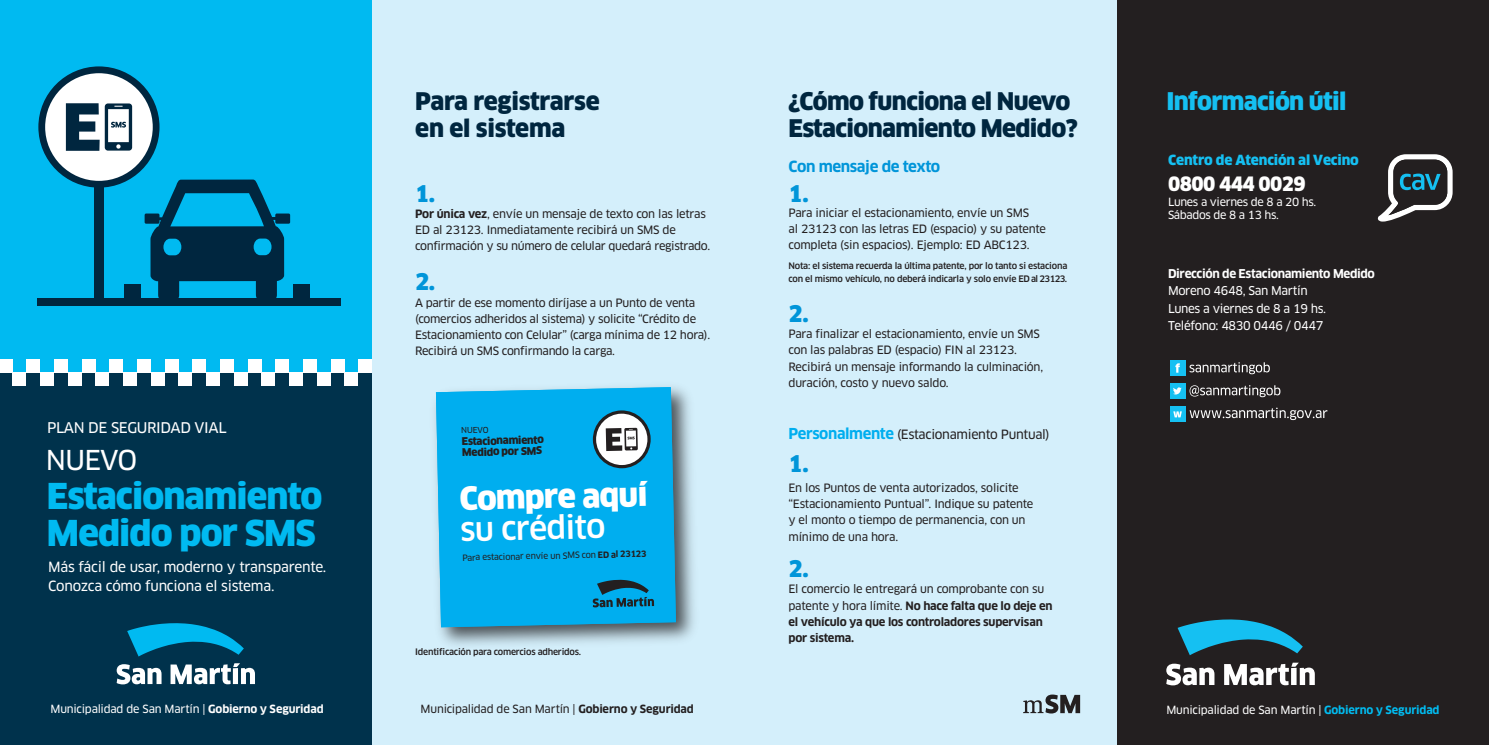
<style>
.page{position:relative;width:1489px;height:745px;background:#fff}
.page>*{position:absolute;margin:0;border:0;box-sizing:border-box;transform-origin:0 0}
.t1{font:900 34.75px/36.8px "Clan";letter-spacing:-.025em;color:#00baf1}
.t2{font:900 31.12px "Clan";color:#fff}
.t3{font:500 31.12px "Clan";color:#fff}
.t4{font:26.75px "Clan News";letter-spacing:-.03em;color:#fff}
.t5{font:900 23.75px/27px "Clan";letter-spacing:-.025em;color:#00263f}
.t6{font:900 23.75px "Clan";letter-spacing:-.03em;color:#15c0f2}
.t7{font:900 22.5px "Clan";color:#0095d9}
.t8{font:900 19.25px "Clan";letter-spacing:-.03em;color:#fff}
.t9{font:700 15px "Clan";letter-spacing:-.025em;color:#0095d9}
.t10{font:14.38px "Clan News";letter-spacing:-.025em;color:#fff}
.t11{font:13.75px/18.8px "Clan News";letter-spacing:-.015em;color:#fff}
.t12{font:900 13.62px "Clan";letter-spacing:-.01em;color:#15c0f2}
.t13{font:12.5px "Clan News";letter-spacing:-.025em;color:#231f20}
.t14{font:11.88px/17.1px "Clan News";letter-spacing:-.03em;color:#fff}
.t15{font:700 11.88px "Clan";letter-spacing:-.03em;color:#fff}
.t16{font:11.25px/16.2px "Clan News";letter-spacing:-.02em;color:#231f20}
.t17{font:700 11.25px/16.2px "Clan";letter-spacing:-.02em;color:#231f20}
.t18{font:11px/12.9px "Clan News";letter-spacing:-.03em;color:#fff}
.t19{font:11px "Clan News";letter-spacing:-.025em;color:#231f20}
.t20{font:900 10.38px/10.9px "Clan";color:#231f20}
.t21{font:500 8.75px/12.5px "Clan";letter-spacing:-.025em;color:#231f20}
.t22{font:8.5px "Clan News";color:#231f20}
.t23{font:8px "Clan News";color:#231f20}
.s1{font-family:"Clan";font-weight:700}
.s2{font-family:"Clan";font-weight:700;font-size:14.75px;color:#00aeef}
.s3{font-family:"Clan News";font-weight:400}
.s4{font-family:"Clan";font-weight:700;color:#01bdf2}
</style>
<div class="page">
<div style="left:0;top:372px;width:372px;height:372px;background:#00324c"></div>
<div style="left:0;top:0;width:372px;height:372px;background:#00baf1"></div>
<div style="left:330px;top:358px;width:14px;height:14px;background:#fff"></div>
<div style="left:358px;top:358px;width:14px;height:14px;background:#fff"></div>
<div style="left:275px;top:358px;width:14px;height:14px;background:#fff"></div>
<div style="left:303px;top:358px;width:14px;height:14px;background:#fff"></div>
<div style="left:220px;top:358px;width:14px;height:14px;background:#fff"></div>
<div style="left:248px;top:358px;width:13px;height:14px;background:#fff"></div>
<div style="left:192px;top:358px;width:14px;height:14px;background:#fff"></div>
<div style="left:137px;top:358px;width:14px;height:14px;background:#fff"></div>
<div style="left:165px;top:358px;width:13px;height:14px;background:#fff"></div>
<div style="left:109px;top:358px;width:14px;height:14px;background:#fff"></div>
<div style="left:54px;top:358px;width:14px;height:14px;background:#fff"></div>
<div style="left:82px;top:358px;width:13px;height:14px;background:#fff"></div>
<div style="left:26px;top:358px;width:14px;height:14px;background:#fff"></div>
<div style="left:0;top:358px;width:13px;height:14px;background:#fff"></div>
<div style="left:344px;top:372px;width:14px;height:14px;background:#fff"></div>
<div style="left:289px;top:372px;width:14px;height:14px;background:#fff"></div>
<div style="left:317px;top:372px;width:13px;height:14px;background:#fff"></div>
<div style="left:234px;top:372px;width:14px;height:14px;background:#fff"></div>
<div style="left:261px;top:372px;width:14px;height:14px;background:#fff"></div>
<div style="left:206px;top:372px;width:14px;height:14px;background:#fff"></div>
<div style="left:151px;top:372px;width:14px;height:14px;background:#fff"></div>
<div style="left:178px;top:372px;width:14px;height:14px;background:#fff"></div>
<div style="left:123px;top:372px;width:14px;height:14px;background:#fff"></div>
<div style="left:68px;top:372px;width:14px;height:14px;background:#fff"></div>
<div style="left:95px;top:372px;width:14px;height:14px;background:#fff"></div>
<div style="left:40px;top:372px;width:14px;height:14px;background:#fff"></div>
<div style="left:13px;top:372px;width:13px;height:14px;background:#fff"></div>
<svg style="left:127px;top:623px;width:117px;height:33px"></svg>
<svg style="left:117px;top:664px;width:44px;height:20px"></svg>
<svg style="left:170px;top:663px;width:85px;height:20px"></svg>
<div style="left:37px;top:298px;width:303px;height:8px;background:#00263f"></div>
<div style="left:293px;top:284px;width:17px;height:18px;background:#00263f"></div>
<svg style="left:38px;top:66px;width:252px;height:232px"></svg>
<div style="left:372px;top:0;width:745px;height:744px;background:#d4effb"></div>
<svg style="left:1023px;top:694px;width:57px;height:19px"></svg>
<img style="left:435px;top:388px;width:259px;height:257px">
<div style="left:1117px;top:0;width:371px;height:744px;background:#231f20"></div>
<svg style="left:1177px;top:619px;width:125px;height:36px"></svg>
<svg style="left:1166px;top:663px;width:48px;height:22px"></svg>
<svg style="left:1224px;top:662px;width:90px;height:22px"></svg>
<svg style="left:1377px;top:154px;width:75px;height:67px"></svg>
<div style="left:1169px;top:360px;width:16px;height:16px;background:#15c0f2"></div>
<div style="left:1169px;top:382px;width:16px;height:16px;background:#15c0f2"></div>
<div style="left:1169px;top:405px;width:16px;height:16px;background:#15c0f2"></div>
<svg style="left:1173px;top:387px;width:8px;height:7px"></svg>
<svg style="left:1189px;top:385px;width:91px;height:12px"></svg>
<svg style="left:1189px;top:362px;width:80px;height:12px"></svg>
<svg style="left:1175px;top:363px;width:4px;height:9px"></svg>
<svg style="left:1173px;top:411px;width:8px;height:6px"></svg>
<svg style="left:1189px;top:407px;width:138px;height:13px"></svg>
<div style="left:436px;top:387px;width:240px;height:240px;background:#00aeef"></div>
<svg style="left:592px;top:579px;width:62px;height:28px;background:#0d749b"></svg>
<svg style="left:592px;top:410px;width:59px;height:58px;background:#84abbb"></svg>
<h3 class="t5" style="left:415px;top:88px;width:186px">Para registrarse en el sistema</h3>
<h3 class="t5" style="left:788px;top:88px;width:291px">¿Cómo funciona el Nuevo<br>Estacionamiento Medido?</h3>
<h3 class="t6" style="left:1166px;top:87px;width:181px">Información útil</h3>
<h3 class="t7" style="left:415px;top:179px;width:22px">1.</h3>
<p class="t16" style="left:415px;top:205px;width:297px"><span class="s1">Por única vez</span>, envíe un mensaje de texto con las letras<br>ED al 23123. Inmediatamente recibirá un SMS de confirmación y su número de celular quedará registrado.</p>
<h3 class="t7" style="left:415px;top:268px;width:22px">2.</h3>
<p class="t16" style="left:415px;top:294px;width:296px">A partir de ese momento diríjase a un Punto de venta (comercios adheridos al sistema) y solicite “Crédito de Estacionamiento con Celular” (carga mínima de 12 hora).<br>Recibirá un SMS confirmando la carga.</p>
<h3 class="t9" style="left:788px;top:157px;width:153px">Con mensaje de texto</h3>
<h3 class="t7" style="left:788px;top:179px;width:22px">1.</h3>
<p class="t16" style="left:788px;top:204px;width:259px">Para iniciar el estacionamiento, envíe un SMS<br>al 23123 con las letras ED (espacio) y su patente completa (sin espacios). Ejemplo: ED ABC123.</p>
<p class="t21" style="left:788px;top:259px;width:280px">Nota: el sistema recuerda la última patente, por lo tanto si estaciona con el mismo vehículo, no deberá indicarla y solo envíe ED al 23123.</p>
<h3 class="t7" style="left:788px;top:299px;width:22px">2.</h3>
<p class="t16" style="left:788px;top:325px;width:256px">Para finalizar el estacionamiento, envíe un SMS con las palabras ED (espacio) FIN al 23123.<br>Recibirá un mensaje informando la culminación, duración, costo y nuevo saldo.</p>
<p class="t12" style="left:1168px;top:152px;width:192px">Centro de Atención al Vecino</p>
<h3 class="t8" style="left:1167px;top:172px;width:139px">0800 444 0029</h3>
<p class="t18" style="left:1167px;top:196px;width:150px">Lunes a viernes de 8 a 20 hs.<br>Sábados de 8 a 13 hs.</p>
<p class="t15" style="left:1167px;top:266px;width:208px">Dirección de Estacionamiento Medido</p>
<p class="t14" style="left:1167px;top:282px;width:160px">Moreno 4648, San Martín<br>Lunes a viernes de 8 a 19 hs.<br>Teléfono: 4830 0446 / 0447</p>
<p class="t10" style="left:47px;top:419px;width:181px">PLAN DE SEGURIDAD VIAL</p>
<h3 class="t4" style="left:46px;top:443px;width:93px">NUEVO</h3>
<h1 class="t1" style="left:47px;top:478px;width:277px">Estacionamiento<br>Medido por SMS</h1>
<p class="t11" style="left:48px;top:557px;width:280px">Más fácil de usar, moderno y transparente.<br>Conozca cómo funciona el sistema.</p>
<p class="t23" style="left:461px;top:425px;width:29px;rotate:-1deg">NUEVO</p>
<p class="t20" style="left:461px;top:435px;width:84px;rotate:-1deg">Estacionamiento<br>Medido por SMS</p>
<h2 class="t2" style="left:459px;top:479px;width:189px;rotate:-1deg">Compre aquí</h2>
<h2 class="t3" style="left:460px;top:510px;width:147px;rotate:-1deg">su crédito</h2>
<p class="t22" style="left:462px;top:551px;width:186px;rotate:-1deg">Para estacionar envíe un SMS con <span class="s1">ED al 23123</span></p>
<p class="t13" style="left:788px;top:426px;width:263px"><span class="s2">Personalmente</span> (Estacionamiento Puntual)</p>
<h3 class="t7" style="left:788px;top:449px;width:22px">1.</h3>
<p class="t16" style="left:788px;top:479px;width:246px">En los Puntos de venta autorizados, solicite “Estacionamiento Puntual”. Indique su patente y el monto o tiempo de permanencia, con un mínimo de una hora.</p>
<h3 class="t7" style="left:788px;top:554px;width:22px">2.</h3>
<p class="t16" style="left:788px;top:580px;width:257px">El comercio le entregará un comprobante con su</p>
<p class="t17" style="left:788px;top:597px;width:265px"><span class="s3">patente y hora límite.</span> No hace falta que lo deje en el vehículo ya que los controladores supervisan por sistema.</p>
<p class="t21" style="left:415px;top:644px;width:167px">Identificación para comercios adheridos.</p>
<p class="t18" style="left:50px;top:702px;width:275px">Municipalidad de San Martín | <span class="s1">Gobierno y Seguridad</span></p>
<p class="t19" style="left:420px;top:702px;width:275px">Municipalidad de San Martín | <span class="s1">Gobierno y Seguridad</span></p>
<p class="t18" style="left:1166px;top:702px;width:275px">Municipalidad de San Martín | <span class="s4">Gobierno y Seguridad</span></p>
</div>
